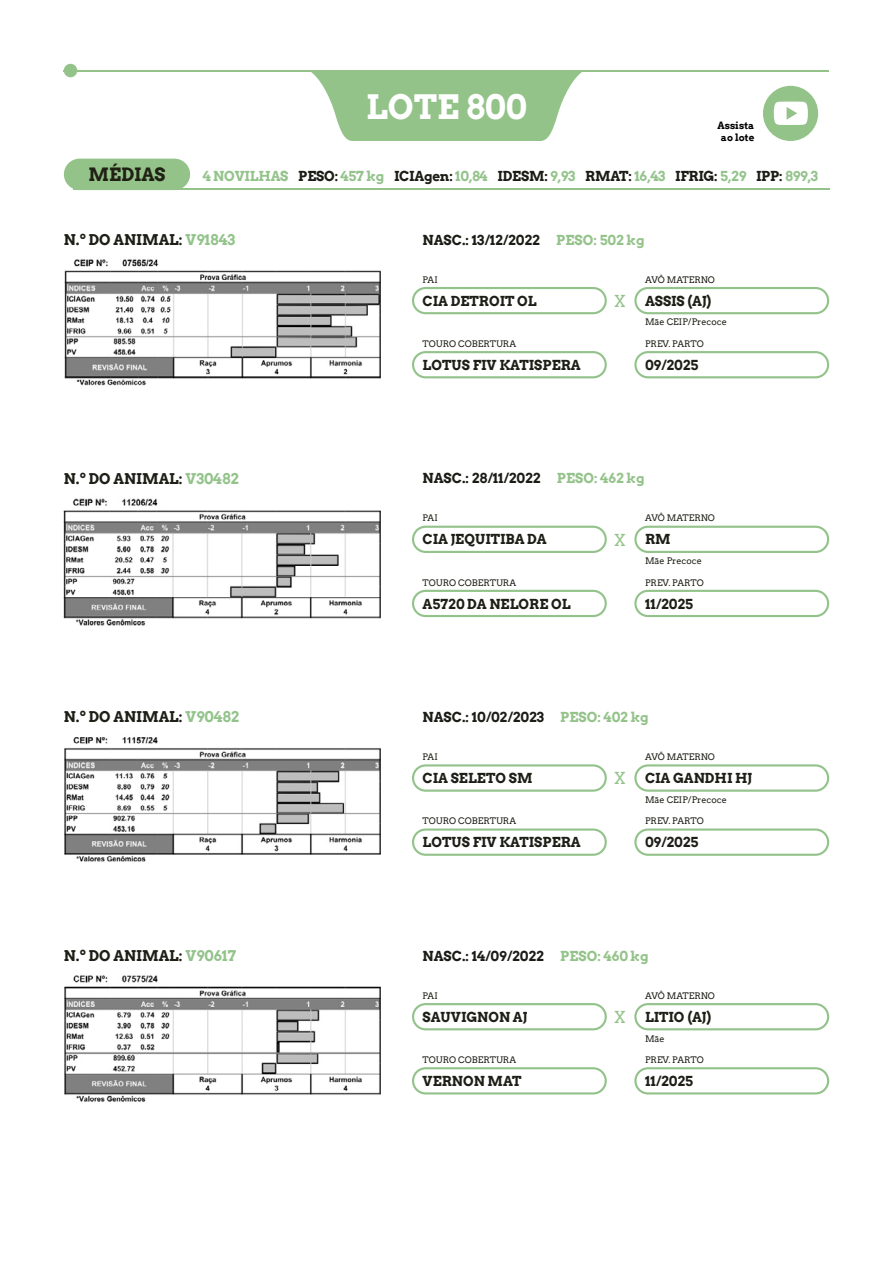
<style>
.page{position:relative;width:893px;height:1263px;background:#fff}
.page>*{position:absolute;margin:0;border:0;box-sizing:border-box;transform-origin:0 0}
.t1{font:700 33px "Arvo";color:#fff}
.t2{font:700 18px "Arvo";color:#202114}
.t3{font:700 14.55px "Arvo";color:#1d1f16}
.t4{font:700 13.5px "Arvo";color:#1d1f16}
.t5{font:700 13.5px "Arvo";color:#1c1c16}
.t6{font:700 13.5px "Arvo";letter-spacing:-.015em;color:#93c38b}
.t7{font:700 9.9px/11.9px "Arvo";color:#000;text-align:center}
.t8{font:9px "Arvo";color:#1d1f16}
.s1{color:#1c1c16}
.s2{color:#93c38b}
.s3{color:#94c38a}
.s4{font-weight:400;font-size:16.5px;color:#93c38b}
</style>
<div class="page">
<img style="left:64px;top:259px;width:317px;height:127px">
<div style="left:412px;top:287px;width:195px;height:27px;border:2px solid #93c38b;border-radius:13px"></div>
<div style="left:412px;top:351px;width:195px;height:27px;border:2px solid #93c38b;border-radius:13px"></div>
<div style="left:634px;top:287px;width:195px;height:27px;border:2px solid #93c38b;border-radius:13px"></div>
<div style="left:634px;top:351px;width:195px;height:27px;border:2px solid #93c38b;border-radius:13px"></div>
<img style="left:64px;top:498px;width:317px;height:128px">
<div style="left:412px;top:526px;width:195px;height:27px;border:2px solid #93c38b;border-radius:13px"></div>
<div style="left:412px;top:590px;width:195px;height:27px;border:2px solid #93c38b;border-radius:13px"></div>
<div style="left:634px;top:526px;width:195px;height:27px;border:2px solid #93c38b;border-radius:13px"></div>
<div style="left:634px;top:590px;width:195px;height:27px;border:2px solid #93c38b;border-radius:13px"></div>
<img style="left:64px;top:737px;width:317px;height:125px">
<div style="left:412px;top:764px;width:195px;height:28px;border:2px solid #93c38b;border-radius:13px"></div>
<div style="left:412px;top:828px;width:195px;height:28px;border:2px solid #93c38b;border-radius:13px"></div>
<div style="left:634px;top:764px;width:195px;height:28px;border:2px solid #93c38b;border-radius:13px"></div>
<div style="left:634px;top:828px;width:195px;height:28px;border:2px solid #93c38b;border-radius:13px"></div>
<img style="left:64px;top:975px;width:317px;height:127px">
<div style="left:412px;top:1003px;width:195px;height:27px;border:2px solid #93c38b;border-radius:13px"></div>
<div style="left:412px;top:1067px;width:195px;height:27px;border:2px solid #93c38b;border-radius:13px"></div>
<div style="left:634px;top:1003px;width:195px;height:27px;border:2px solid #93c38b;border-radius:13px"></div>
<div style="left:634px;top:1067px;width:195px;height:27px;border:2px solid #93c38b;border-radius:13px"></div>
<hr style="left:73px;top:189px;width:756px;height:1px;background:#94c38a">
<hr style="left:64px;top:70px;width:765px;height:1px;background:#94c38a">
<div style="left:64px;top:64px;width:13px;height:13px;background:#94c38a;border-radius:50%"></div>
<svg style="left:309px;top:71px;width:275px;height:70px"></svg>
<div style="left:64px;top:159px;width:126px;height:31px;background:#94c38a;border-radius:16px"></div>
<div style="left:763px;top:86px;width:55px;height:55px;background:#94c38a;border-radius:50%"></div>
<svg style="left:774px;top:102px;width:34px;height:23px"></svg>
<h1 class="t1" style="left:366px;top:86px;width:162px">LOTE 800</h1>
<p class="t7" style="left:717px;top:119px;width:38px">Assista ao lote</p>
<h2 class="t2" style="left:89px;top:163px;width:78px">MÉDIAS</h2>
<h3 class="t6" style="left:203px;top:168px;width:617px">4 NOVILHAS <span class="s1">PESO:</span> 457 kg <span class="s1">ICIAgen:</span> 10,84 <span class="s1">IDESM:</span> 9,93 <span class="s1">RMAT:</span> 16,43 <span class="s1">IFRIG:</span> 5,29 <span class="s1">IPP:</span> 899,3</h3>
<h3 class="t3" style="left:64px;top:231px;width:173px">N.º DO ANIMAL: <span class="s2">V91843</span></h3>
<h3 class="t5" style="left:423px;top:231px;width:224px">NASC.: 13/12/2022 <span class="s3">PESO: 502 kg</span></h3>
<p class="t8" style="left:423px;top:274px;width:17px">PAI</p>
<h3 class="t4" style="left:423px;top:292px;width:116px">CIA DETROIT OL</h3>
<p class="t8" style="left:423px;top:338px;width:95px">TOURO COBERTURA</p>
<p class="t8" style="left:645px;top:274px;width:71px">AVÔ MATERNO</p>
<p class="t8" style="left:645px;top:317px;width:84px">Mãe CEIP/Precoce</p>
<p class="t8" style="left:645px;top:338px;width:60px">PREV. PARTO</p>
<h3 class="t4" style="left:613px;top:292px;width:99px"><span class="s4">X</span> ASSIS (AJ)</h3>
<h3 class="t4" style="left:423px;top:356px;width:160px">LOTUS FIV KATISPERA</h3>
<h3 class="t4" style="left:645px;top:356px;width:55px">09/2025</h3>
<h3 class="t3" style="left:64px;top:469px;width:176px">N.º DO ANIMAL: <span class="s2">V30482</span></h3>
<h3 class="t5" style="left:423px;top:470px;width:223px">NASC.: 28/11/2022 <span class="s3">PESO: 462 kg</span></h3>
<p class="t8" style="left:423px;top:513px;width:17px">PAI</p>
<h3 class="t4" style="left:423px;top:531px;width:126px">CIA JEQUITIBA DA</h3>
<p class="t8" style="left:423px;top:577px;width:95px">TOURO COBERTURA</p>
<p class="t8" style="left:645px;top:513px;width:71px">AVÔ MATERNO</p>
<p class="t8" style="left:645px;top:555px;width:59px">Mãe Precoce</p>
<p class="t8" style="left:645px;top:577px;width:60px">PREV. PARTO</p>
<h3 class="t4" style="left:613px;top:531px;width:59px"><span class="s4">X</span> RM</h3>
<h3 class="t4" style="left:423px;top:595px;width:150px">A5720 DA NELORE OL</h3>
<h3 class="t4" style="left:645px;top:595px;width:50px">11/2025</h3>
<h3 class="t3" style="left:64px;top:708px;width:177px">N.º DO ANIMAL: <span class="s2">V90482</span></h3>
<h3 class="t5" style="left:423px;top:709px;width:228px">NASC.: 10/02/2023 <span class="s3">PESO: 402 kg</span></h3>
<p class="t8" style="left:423px;top:751px;width:17px">PAI</p>
<h3 class="t4" style="left:423px;top:770px;width:111px">CIA SELETO SM</h3>
<p class="t8" style="left:423px;top:815px;width:95px">TOURO COBERTURA</p>
<p class="t8" style="left:645px;top:751px;width:71px">AVÔ MATERNO</p>
<p class="t8" style="left:645px;top:794px;width:84px">Mãe CEIP/Precoce</p>
<p class="t8" style="left:645px;top:815px;width:60px">PREV. PARTO</p>
<h3 class="t4" style="left:613px;top:770px;width:140px"><span class="s4">X</span> CIA GANDHI HJ</h3>
<h3 class="t4" style="left:423px;top:834px;width:160px">LOTUS FIV KATISPERA</h3>
<h3 class="t4" style="left:645px;top:834px;width:55px">09/2025</h3>
<h3 class="t3" style="left:64px;top:947px;width:174px">N.º DO ANIMAL: <span class="s2">V90617</span></h3>
<h3 class="t5" style="left:423px;top:947px;width:228px">NASC.: 14/09/2022 <span class="s3">PESO: 460 kg</span></h3>
<p class="t8" style="left:423px;top:990px;width:17px">PAI</p>
<h3 class="t4" style="left:423px;top:1008px;width:106px">SAUVIGNON AJ</h3>
<p class="t8" style="left:423px;top:1054px;width:95px">TOURO COBERTURA</p>
<p class="t8" style="left:645px;top:990px;width:71px">AVÔ MATERNO</p>
<p class="t8" style="left:645px;top:1033px;width:21px">Mãe</p>
<p class="t8" style="left:645px;top:1054px;width:60px">PREV. PARTO</p>
<h3 class="t4" style="left:613px;top:1008px;width:99px"><span class="s4">X</span> LITIO (AJ)</h3>
<h3 class="t4" style="left:423px;top:1073px;width:101px">VERNON MAT</h3>
<h3 class="t4" style="left:645px;top:1072px;width:50px">11/2025</h3>
</div>
